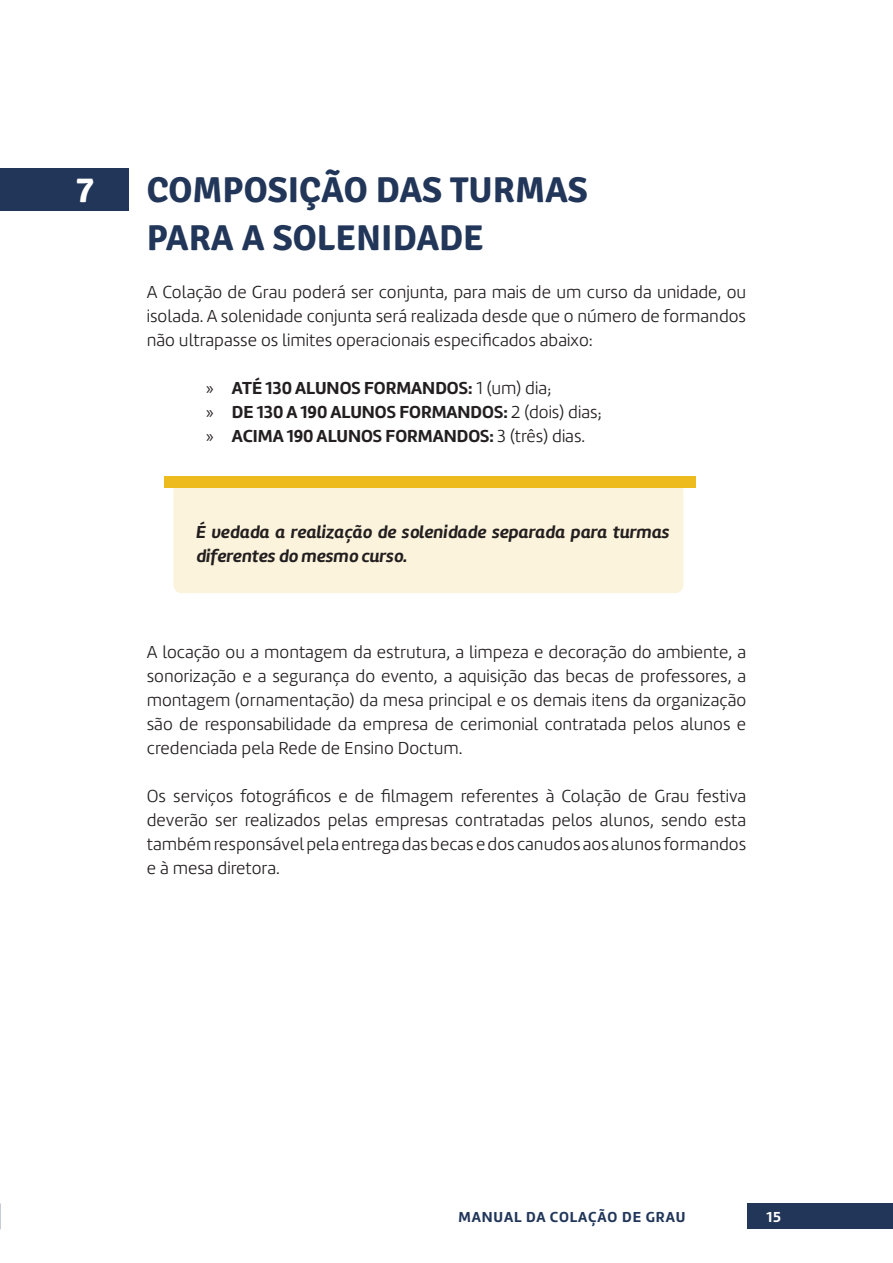
<style>
.page{position:relative;width:893px;height:1263px;background:#fff}
.page>*{position:absolute;margin:0;border:0;box-sizing:border-box;transform-origin:0 0}
.t1{font:700 36px/48px "Signika";color:#213659}
.t2{font:18px/24px "Amelia Basic Light";color:#231f20;text-align:justify}
.t3{font:18px/24px "Amelia Basic Bold";color:#231f20}
.t4{font:italic 18px/24px "Amelia Basic Bold";color:#231f20}
.t5{font:15px "Amelia Basic Bold";letter-spacing:.06em;color:#213659}
.t6{font:15px "Amelia Basic Bold";color:#fff}
.s1{color:#fff}
.s2{font-family:"Myriad Pro"}
.s3{font-family:"Amelia Basic Light"}
</style>
<div class="page">
<div style="left:748px;top:1203px;width:145px;height:26px;background:#213659"></div>
<div style="left:173px;top:483px;width:510px;height:110px;background:#fbf3db;border-radius:9px"></div>
<div style="left:164px;top:476px;width:532px;height:11px;background:#eebb1f"></div>
<div style="left:0;top:168px;width:129px;height:42px;background:#213659"></div>
<h1 class="t1" style="left:56px;top:166px;width:40px">0<span class="s1">7</span></h1>
<h1 class="t1" style="left:147px;top:166px;width:443px">COMPOSIÇÃO DAS TURMAS<br>PARA A SOLENIDADE</h1>
<p class="t2" style="left:147px;top:280px;width:601px">A Colação de Grau poderá ser conjunta, para mais de um curso da unidade, ou isolada. A solenidade conjunta será realizada desde que o número de formandos não ultrapasse os limites operacionais especificados abaixo:</p>
<p class="t3" style="left:206px;top:376px;width:397px"><span class="s2">»</span> ATÉ 130 ALUNOS FORMANDOS: <span class="s3">1 (um) dia;<br></span><span class="s2">»</span> DE 130 A 190 ALUNOS FORMANDOS: <span class="s3">2 (dois) dias; </span><span class="s2">»</span> ACIMA 190 ALUNOS FORMANDOS: <span class="s3">3 (três) dias.</span></p>
<p class="t4" style="left:196px;top:520px;width:475px">É vedada a realização de solenidade separada para turmas diferentes do mesmo curso.</p>
<p class="t2" style="left:147px;top:640px;width:601px">A locação ou a montagem da estrutura, a limpeza e decoração do ambiente, a sonorização e a segurança do evento, a aquisição das becas de professores, a montagem (ornamentação) da mesa principal e os demais itens da organização são de responsabilidade da empresa de cerimonial contratada pelos alunos e credenciada pela Rede de Ensino Doctum.</p>
<p class="t2" style="left:147px;top:784px;width:601px">Os serviços fotográficos e de filmagem referentes à Colação de Grau festiva deverão ser realizados pelas empresas contratadas pelos alunos, sendo esta também responsável pela entrega das becas e dos canudos aos alunos formandos e à mesa diretora.</p>
<p class="t5" style="left:458px;top:1208px;width:228px">MANUAL DA COLAÇÃO DE GRAU</p>
<p class="t6" style="left:766px;top:1208px;width:16px">15</p>
</div>
